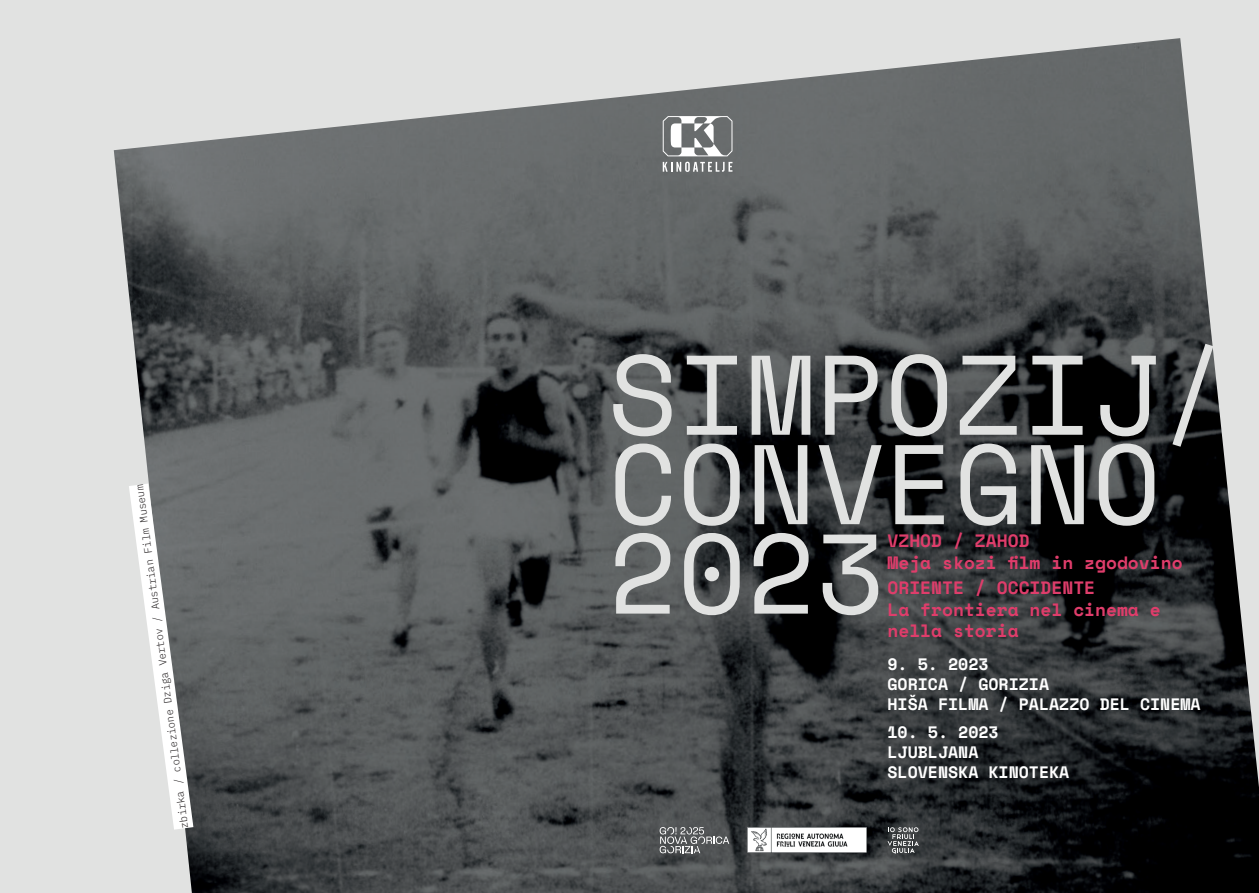
<style>
.page{position:relative;width:1259px;height:893px;background:#e1e2e1}
.page>*{position:absolute;margin:0;border:0;box-sizing:border-box;transform-origin:0 0}
.t1{font:112.95px/89.4px "Space Mono";color:#e1e2e1}
.t2{font:700 17.85px/21.5px "Space Mono";color:#df3d6b}
.t3{font:700 16.5px/19.8px "Space Mono";color:#fff}
.t4{font:300 10.5px "IBM Plex Mono";color:#231f20}
</style>
<div class="page">
<img style="left:114px;top:38px;width:1145px;height:855px">
<svg style="left:663px;top:162px;width:69px;height:10px"></svg>
<svg style="left:663px;top:116px;width:69px;height:40px;background:#9d9f9f"></svg>
<svg style="left:117px;top:463px;width:89px;height:387px"></svg>
<svg style="left:659px;top:827px;width:70px;height:26px;background:#737677"></svg>
<img style="left:747px;top:828px;width:120px;height:24px">
<svg style="left:887px;top:827px;width:32px;height:27px"></svg>
<p class="t4" style="left:178px;top:829px;width:348px;rotate:-98deg">zbirka / collezione Dziga Vertov / Austrian Film Museum</p>
<h1 class="t1" style="left:608px;top:346px;width:621px">SIMPOZIJ/<br>CONVEGNO<br>2023</h1>
<p class="t2" style="left:887px;top:530px;width:296px">VZHOD / ZAHOD<br>Meja skozi film in zgodovino</p>
<p class="t2" style="left:887px;top:576px;width:275px">ORIENTE / OCCIDENTE<br>La frontiera nel cinema e nella storia</p>
<p class="t3" style="left:887px;top:654px;width:315px">9. 5. 2023<br>GORICA / GORIZIA<br>HIŠA FILMA / PALAZZO DEL CINEMA</p>
<p class="t3" style="left:887px;top:722px;width:183px">10. 5. 2023<br>LJUBLJANA<br>SLOVENSKA KINOTEKA</p>
</div>
